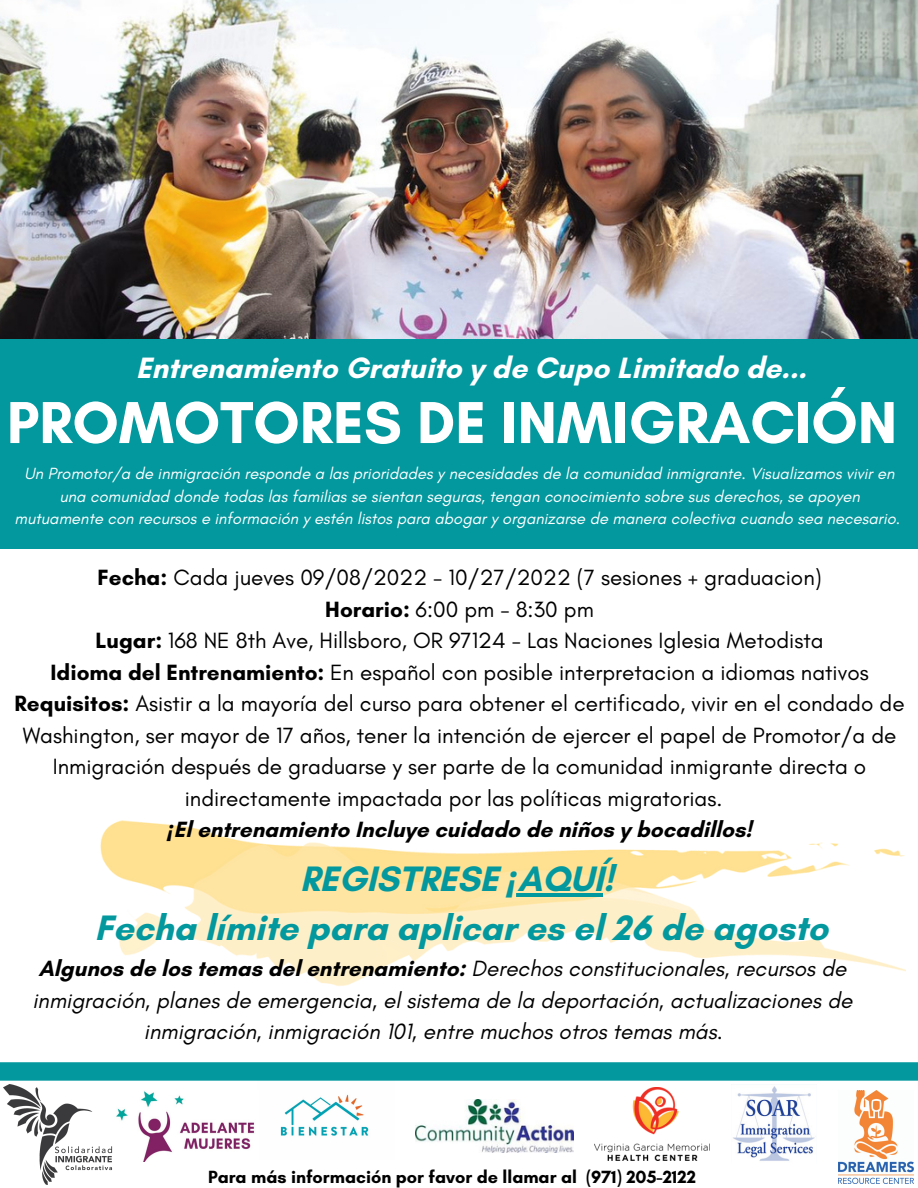
<style>
.page{position:relative;width:918px;height:1188px;background:#fff}
.page>*{position:absolute;margin:0;border:0;box-sizing:border-box;transform-origin:0 0}
.t1{font:700 60.3px "Glacial Indifference";color:#fff}
.t2{font:700 36px/49.5px "Glacial Indifference";color:#03989e;text-align:center}
.t3{font:700 30px "Glacial Indifference";color:#fff}
.t4{font:22.5px/31.5px "Glacial Indifference";color:#000;text-align:center}
.t5{font:italic 22.5px "Glacial Indifference";color:#000}
.t6{font:700 18px "Glacial Indifference";color:#000}
.t7{font:italic 16.5px/22.5px "Glacial Indifference";color:#fff;text-align:center}
.s1{font-weight:700}
.s2{font-family:"Noto Sans";font-weight:700;font-style:italic}
.s3{font-family:"Noto Sans";font-style:italic}
.s4{font-weight:700;font-style:normal}
</style>
<div class="page">
<img style="left:100px;top:820px;width:805px;height:166px">
<img style="left:416px;top:1100px;width:157px;height:53px">
<img style="left:280px;top:1094px;width:89px;height:42px">
<img style="left:116px;top:1091px;width:139px;height:71px">
<img style="left:0;top:0;width:918px;height:340px">
<img style="left:733px;top:1086px;width:82px;height:75px">
<img style="left:838px;top:1091px;width:76px;height:92px">
<svg style="left:0;top:1062px;width:918px;height:19px;background:#0a9ba0"></svg>
<div style="left:0;top:340px;width:918px;height:209px;background:#03989e"></div>
<img style="left:595px;top:1087px;width:115px;height:73px">
<img style="left:4px;top:1085px;width:109px;height:100px">
<svg style="left:507px;top:893px;width:10px;height:3px"></svg>
<hr style="left:517px;top:893px;width:86px;height:3px;background:#03989e">
<h3 class="t3" style="left:136px;top:349px;width:672px">Entrenamiento Gratuito y de Cupo Limitado de...</h3>
<h1 class="t1" style="left:7px;top:386px;width:892px">PROMOTORES DE INMIGRACIÓN</h1>
<p class="t7" style="left:15px;top:462px;width:887px">Un Promotor/a de inmigración responde a las prioridades y necesidades de la comunidad inmigrante. Visualizamos vivir en una comunidad donde todas las familias se sientan seguras, tengan conocimiento sobre sus derechos, se apoyen mutuamente con recursos e información y estén listos para abogar y organizarse de manera colectiva cuando sea necesario.</p>
<p class="t4" style="left:15px;top:561px;width:892px"><span class="s1">Fecha:</span> Cada jueves 09/08/2022 - 10/27/2022 (7 sesiones + graduacion)<br><span class="s1">Horario:</span> 6:00 pm - 8:30 pm<br><span class="s1">Lugar:</span> 168 NE 8th Ave, Hillsboro, OR 97124 - Las Naciones Iglesia Metodista<br><span class="s1">Idioma del Entrenamiento:</span> En español con posible interpretacion a idiomas nativos <span class="s1">Requisitos:</span> Asistir a la mayoría del curso para obtener el certificado, vivir en el condado de Washington, ser mayor de 17 años, tener la intención de ejercer el papel de Promotor/a de Inmigración después de graduarse y ser parte de la comunidad inmigrante directa o indirectamente impactada por las políticas migratorias.<br><span class="s2">¡</span><span class="s1">El entrenamiento Incluye cuidado de niños y bocadillos!</span></p>
<h2 class="t2" style="left:95px;top:853px;width:735px">REGISTRESE <span class="s3">¡</span>AQUÍ!<br>Fecha límite para aplicar es el 26 de agosto</h2>
<p class="t5" style="left:38px;top:955px;width:810px"><span class="s4">Algunos de los temas del entrenamiento:</span> Derechos constitucionales, recursos de</p>
<p class="t5" style="left:32px;top:986px;width:822px">inmigración, planes de emergencia, el sistema de la deportación, actualizaciones de</p>
<p class="t5" style="left:144px;top:1018px;width:580px">inmigración, inmigración 101, entre muchos otros temas más.</p>
<p class="t6" style="left:208px;top:1166px;width:489px">Para más información por favor de llamar al (971) 205-2122</p>
</div>
